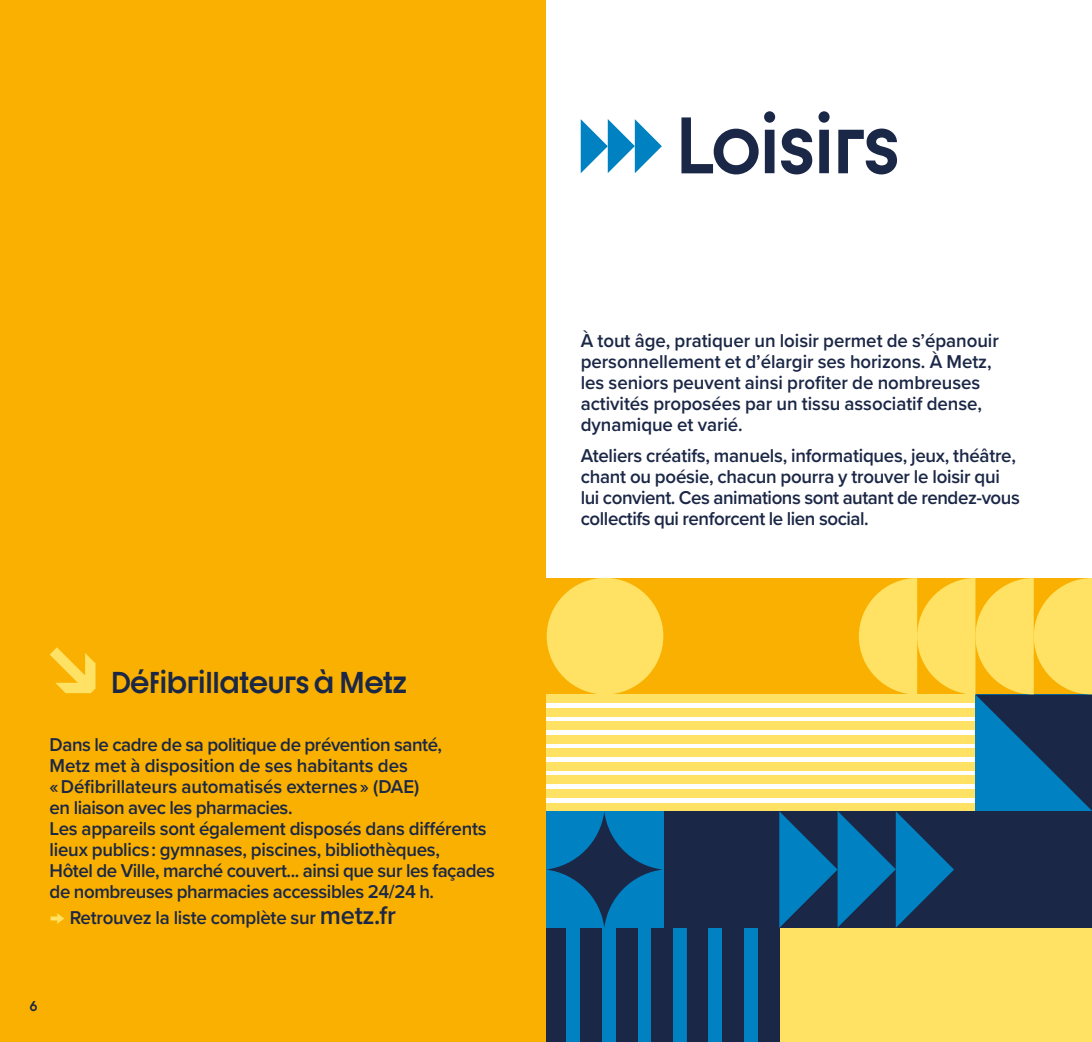
<style>
.page{position:relative;width:1092px;height:1042px;background:#fff}
.page>*{position:absolute;margin:0;border:0;box-sizing:border-box;transform-origin:0 0}
.Titre{font:700 78.75px "Dystopian";letter-spacing:-.01em;color:#1b2746}
.sous-titre{font:700 29.75px "Dystopian";letter-spacing:-.01em;color:#1b2746}
.Edito{font:600 19.25px/21px "Proxima Nova";letter-spacing:-.015em;color:#1b2746}
.t1{font:700 14px "Dystopian";color:#1b2746}
.s1{font-size:26.25px;color:#ffe163}
.s2{font-size:26.25px}
</style>
<div class="page">
<div style="left:546px;top:926px;width:260px;height:116px;background:#0081c2"></div>
<div style="left:0;top:0;width:546px;height:1042px;background:#f9b000"></div>
<svg style="left:50px;top:647px;width:45px;height:46px"></svg>
<div style="left:546px;top:578px;width:545px;height:116px;background:#f9b000"></div>
<div style="left:779px;top:925px;width:312px;height:117px;background:#ffe163"></div>
<div style="left:616px;top:926px;width:21px;height:116px;background:#1b2746"></div>
<div style="left:722px;top:926px;width:21px;height:116px;background:#1b2746"></div>
<div style="left:546px;top:926px;width:20px;height:116px;background:#1b2746"></div>
<div style="left:580px;top:926px;width:21px;height:116px;background:#1b2746"></div>
<div style="left:651px;top:926px;width:21px;height:116px;background:#1b2746"></div>
<div style="left:686px;top:926px;width:22px;height:116px;background:#1b2746"></div>
<div style="left:758px;top:926px;width:21px;height:116px;background:#1b2746"></div>
<div style="left:546px;top:694px;width:429px;height:8px;background:#ffe163"></div>
<div style="left:546px;top:708px;width:429px;height:8px;background:#ffe163"></div>
<div style="left:546px;top:722px;width:429px;height:8px;background:#ffe163"></div>
<div style="left:546px;top:735px;width:429px;height:8px;background:#ffe163"></div>
<div style="left:546px;top:749px;width:429px;height:8px;background:#ffe163"></div>
<div style="left:546px;top:762px;width:429px;height:8px;background:#ffe163"></div>
<div style="left:546px;top:776px;width:429px;height:8px;background:#ffe163"></div>
<div style="left:546px;top:789px;width:429px;height:8px;background:#ffe163"></div>
<div style="left:546px;top:803px;width:429px;height:8px;background:#ffe163"></div>
<div style="left:546px;top:578px;width:117px;height:116px;background:#ffe163;border-radius:50%"></div>
<svg style="left:580px;top:119px;width:81px;height:54px"></svg>
<div style="left:546px;top:811px;width:545px;height:117px;background:#1b2746"></div>
<svg style="left:779px;top:578px;width:312px;height:350px"></svg>
<div style="left:546px;top:811px;width:117px;height:117px;background:#0081c2"></div>
<svg style="left:546px;top:811px;width:116px;height:117px"></svg>
<hr style="left:1091px;top:695px;width:1px;height:116px;background:#1b2746">
<p class="sous-titre" style="left:111px;top:664px;width:298px">Défibrillateurs à Metz</p>
<p class="Edito" style="left:50px;top:733px;width:447px">Dans le cadre de sa politique de prévention santé,<br>Metz met à disposition de ses habitants des<br>« Défibrillateurs automatisés externes » (DAE)<br>en liaison avec les pharmacies.<br>Les appareils sont également disposés dans différents lieux publics : gymnases, piscines, bibliothèques,<br>Hôtel de Ville, marché couvert... ainsi que sur les façades de nombreuses pharmacies accessibles 24/24 h.</p>
<p class="Edito" style="left:50px;top:907px;width:348px"><span class="s1">→</span> Retrouvez la liste complète sur <span class="s2">metz.fr</span></p>
<p class="t1" style="left:30px;top:997px;width:9px">6</p>
<p class="Titre" style="left:675px;top:96px;width:226px">Loisirs</p>
<p class="Edito" style="left:580px;top:329px;width:419px">À tout âge, pratiquer un loisir permet de s’épanouir personnellement et d’élargir ses horizons. À Metz, les seniors peuvent ainsi profiter de nombreuses activités proposées par un tissu associatif dense, dynamique et varié.</p>
<p class="Edito" style="left:580px;top:445px;width:440px">Ateliers créatifs, manuels, informatiques, jeux, théâtre, chant ou poésie, chacun pourra y trouver le loisir qui lui convient. Ces animations sont autant de rendez-vous collectifs qui renforcent le lien social.</p>
</div>
